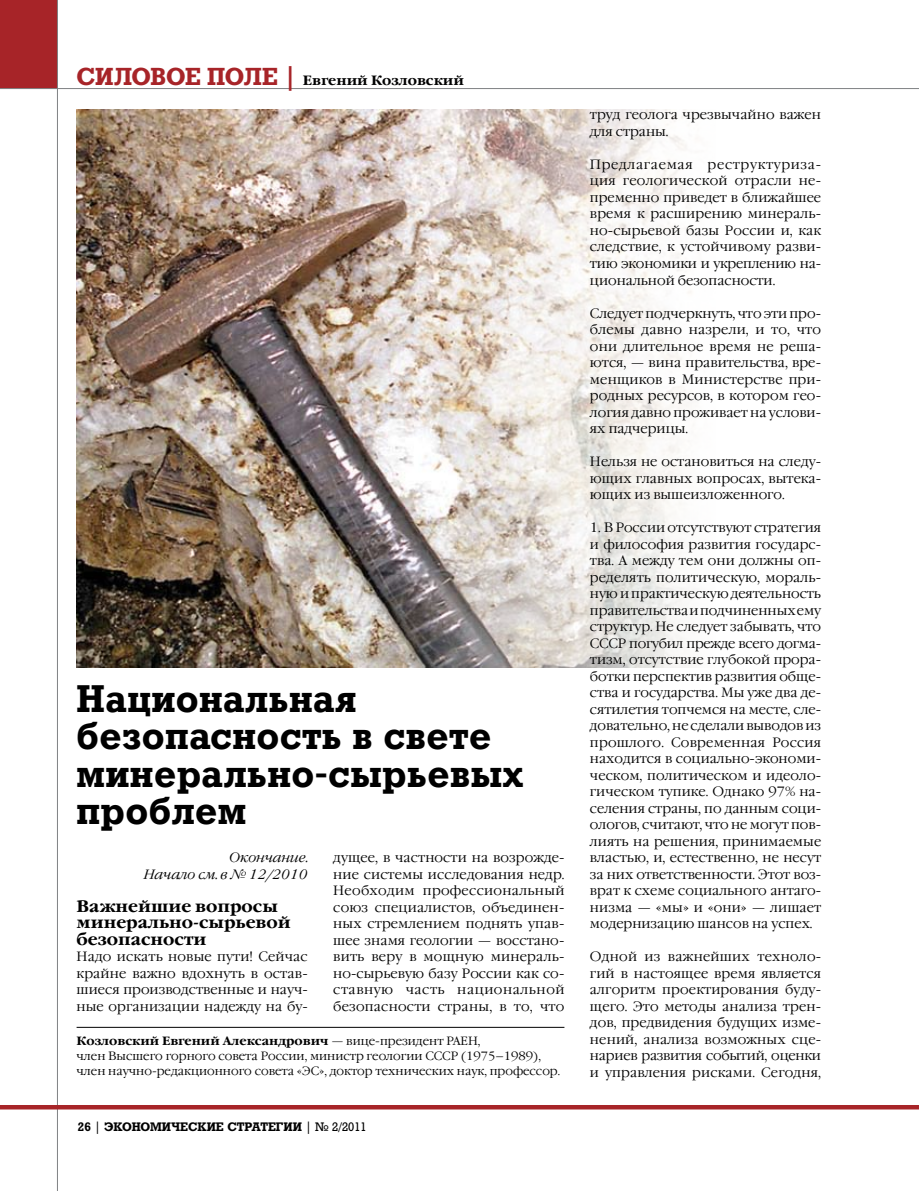
<style>
.page{position:relative;width:919px;height:1191px;background:#fff}
.page>*{position:absolute;margin:0;border:0;box-sizing:border-box;transform-origin:0 0}
.t1{font:700 37.5px/37.5px "Rodeo";letter-spacing:.01em;color:#000}
.t2{font:700 16.5px/16.5px "Garamond C";color:#000}
.t3{font:300 13.5px/16.5px "Garamond C";letter-spacing:.005em;color:#000;text-align:justify}
.t4{font:700 13.5px "Garamond C";color:#000}
.t5{font:italic 300 13.5px/16.5px "Garamond C";color:#000;text-align:right}
.t6{font:300 12px/15px "Garamond C";color:#000}
.t7{font:700 12px "Rodeo";color:#000}
.s1{font-family:"Rodeo";font-size:24px;color:#a72428}
.s2{font-weight:700}
.s3{font-weight:400}
</style>
<div class="page">
<div style="left:0;top:0;width:58px;height:89px;background:#a72428"></div>
<hr style="left:57px;top:0;width:1px;height:1191px;background:#808284">
<hr style="left:0;top:88px;width:918px;height:1px;background:#808284">
<hr style="left:0;top:1105px;width:918px;height:4px;background:#a72428">
<img style="left:77px;top:109px;width:616px;height:558px">
<hr style="left:77px;top:1027px;width:487px;height:1px;background:#000">
<p class="t4" style="left:77px;top:73px;width:389px"><span class="s1">СИЛОВОЕ ПОЛЕ |</span> Евгений Козловский</p>
<h1 class="t1" style="left:77px;top:679px;width:449px">Национальная безопасность в свете минерально-сырьевых проблем</h1>
<p class="t5" style="left:144px;top:850px;width:165px">Окончание.<br>Начало см. в № 12/2010</p>
<p class="t2" style="left:77px;top:898px;width:216px">Важнейшие вопросы минерально-сырьевой безопасности</p>
<p class="t3" style="left:77px;top:949px;width:233px">Надо искать новые пути! Сейчас крайне важно вдохнуть в остав&shy;шиеся производственные и науч&shy;ные организации надежду на бу-</p>
<p class="t3" style="left:333px;top:850px;width:233px">дущее, в частности на возрожде&shy;ние системы исследования недр.<br>Необходим профессиональный союз специалистов, объединен&shy;ных стремлением поднять упав&shy;шее знамя геологии — восстано&shy;вить веру в мощную минераль&shy;но-сырьевую базу России как со&shy;ставную часть национальной безопасности страны, в то, что</p>
<p class="t6" style="left:77px;top:1033px;width:485px"><span class="s2">Козловский Евгений Александрович</span> — вице-президент РАЕН,<br>член Высшего горного совета России, министр геологии СССР (1975–1989), член научно-редакционного совета «ЭС», доктор технических наук, профессор.</p>
<p class="t7" style="left:78px;top:1119px;width:290px">26 <span class="s3">|</span> ЭКОНОМИЧЕСКИЕ СТРАТЕГИИ <span class="s3">| № 2/2011</span></p>
<p class="t3" style="left:590px;top:107px;width:233px">труд геолога чрезвычайно важен для страны.</p>
<p class="t3" style="left:590px;top:157px;width:233px">Предлагаемая реструктуриза&shy;ция геологической отрасли не&shy;пременно приведет в ближайшее время к расширению минераль&shy;но-сырьевой базы России и, как следствие, к устойчивому разви&shy;тию экономики и укреплению на&shy;циональной безопасности.</p>
<p class="t3" style="left:590px;top:305px;width:233px">Следует подчеркнуть, что эти про&shy;блемы давно назрели, и то, что они длительное время не реша&shy;ются, — вина правительства, вре&shy;менщиков в Министерстве при&shy;родных ресурсов, в котором гео&shy;логия давно проживает на услови&shy;ях падчерицы.</p>
<p class="t3" style="left:590px;top:454px;width:233px">Нельзя не остановиться на следу&shy;ющих главных вопросах, вытека&shy;ющих из вышеизложенного.</p>
<p class="t3" style="left:590px;top:520px;width:233px">1. В России отсутствуют стратегия и философия развития государс&shy;тва. А между тем они должны оп&shy;ределять политическую, мораль&shy;ную и практическую деятельность правительства и подчиненных ему структур. Не следует забывать, что СССР погубил прежде всего догма&shy;тизм, отсутствие глубокой прора&shy;ботки перспектив развития обще&shy;ства и государства. Мы уже два де&shy;сятилетия топчемся на месте, сле&shy;довательно, не сделали выводов из прошлого. Современная Россия находится в социально-экономи&shy;ческом, политическом и идеоло&shy;гическом тупике. Однако 97% на&shy;селения страны, по данным соци&shy;ологов, считают, что не могут пов&shy;лиять на решения, принимаемые властью, и, естественно, не несут за них ответственности. Этот воз&shy;врат к схеме социального антаго&shy;низма — «мы» и «они» — лишает модернизацию шансов на успех.</p>
<p class="t3" style="left:590px;top:949px;width:233px">Одной из важнейших техноло&shy;гий в настоящее время является алгоритм проектирования буду&shy;щего. Это методы анализа трен&shy;дов, предвидения будущих изме&shy;нений, анализа возможных сце&shy;нариев развития событий, оценки и управления рисками. Сегодня,</p>
</div>
